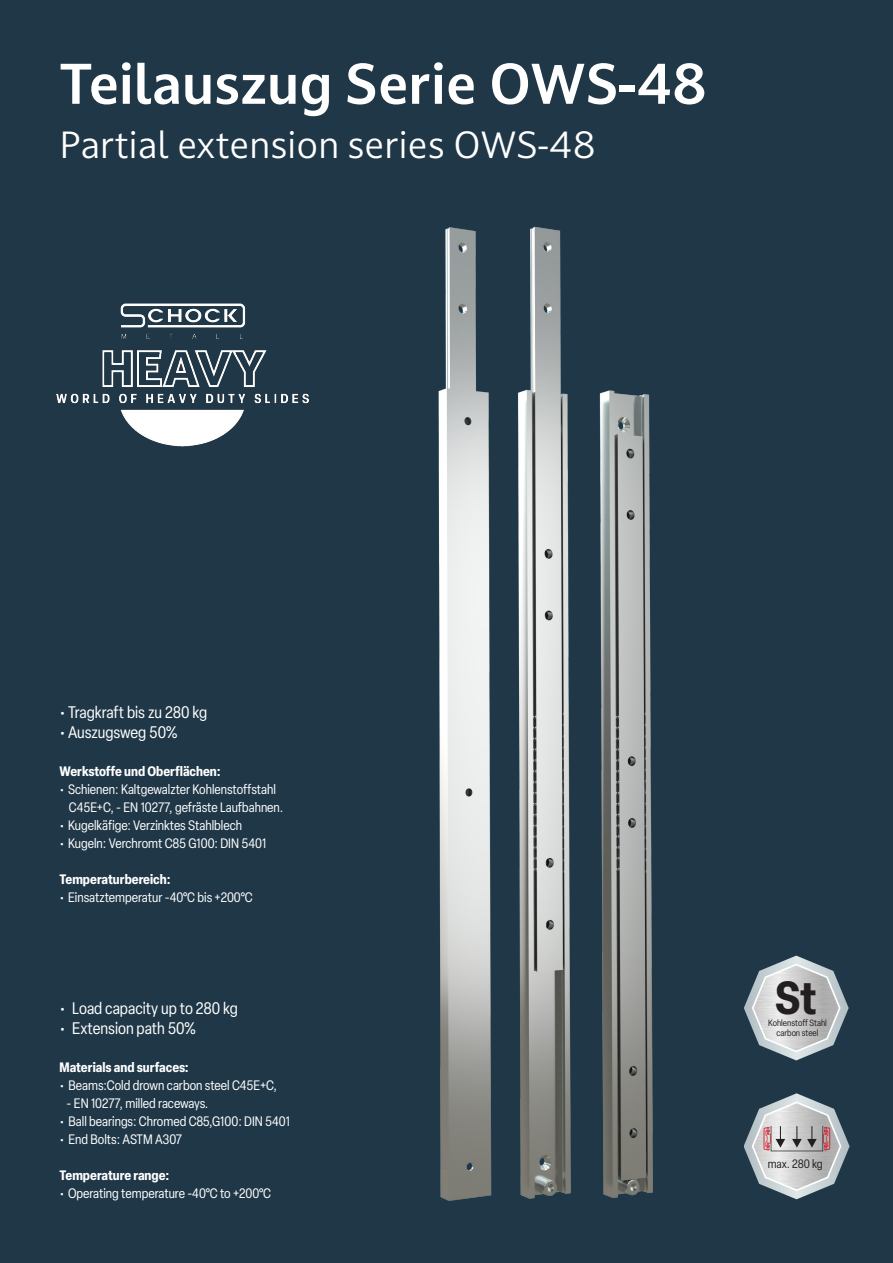
<style>
.page{position:relative;width:893px;height:1263px;background:#1f3747}
.page>*{position:absolute;margin:0;border:0;box-sizing:border-box;transform-origin:0 0}
.t1{font:700 54px "Darkmode Darkmode On";color:#fff}
.t2{font:700 condensed 45.6px "Elza";color:#231f20}
.t3{font:36px "Darkmode Darkmode On";color:#fff}
.t4{font:condensed 16.5px "Elza";color:#fff}
.t5{font:condensed 13.5px "Elza";color:#fff}
.t6{font:700 condensed 13.5px "Elza";color:#fff}
.t7{font:condensed 12px "Elza";color:#231f20}
.t8{font:condensed 9px/9.4px "Elza";color:#231f20;text-align:center}
</style>
<div class="page">
<img style="left:438px;top:226px;width:215px;height:975px">
<svg style="left:744px;top:1093px;width:106px;height:106px"></svg>
<svg style="left:744px;top:955px;width:105px;height:105px"></svg>
<img style="left:57px;top:303px;width:252px;height:143px">
<p class="t1" style="left:60px;top:47px;width:649px">Teilauszug Serie OWS-48</p>
<p class="t3" style="left:60px;top:120px;width:538px">Partial extension series OWS-48</p>
<p class="t4" style="left:60px;top:702px;width:149px">• Tragkraft bis zu 280 kg</p>
<p class="t4" style="left:60px;top:721px;width:119px">•Auszugsweg 50%</p>
<p class="t6" style="left:60px;top:762px;width:163px">Werkstoffe und Oberflächen:</p>
<p class="t5" style="left:60px;top:780px;width:218px">• Schienen: Kaltgewalzter Kohlenstoffstahl</p>
<p class="t5" style="left:69px;top:798px;width:216px">C45E+C, - EN 10277, gefräste Laufbahnen.</p>
<p class="t5" style="left:60px;top:816px;width:184px">• Kugelkäfige: Verzinktes Stahlblech</p>
<p class="t5" style="left:60px;top:834px;width:208px">• Kugeln: Verchromt C85 G100: DIN 5401</p>
<p class="t6" style="left:60px;top:870px;width:113px">Temperaturbereich:</p>
<p class="t5" style="left:60px;top:888px;width:195px">• Einsatztemperatur -40°C bis +200°C</p>
<p class="t4" style="left:60px;top:997px;width:180px">• Load capacity up to 280 kg</p>
<p class="t4" style="left:60px;top:1017px;width:138px">• Extension path 50%</p>
<p class="t6" style="left:60px;top:1057px;width:131px">Materials and surfaces:</p>
<p class="t5" style="left:60px;top:1076px;width:219px">• Beams:Cold drown carbon steel C45E+C,</p>
<p class="t5" style="left:67px;top:1094px;width:143px">- EN 10277, milled raceways.</p>
<p class="t5" style="left:60px;top:1112px;width:232px">• Ball bearings: Chromed C85,G100: DIN 5401</p>
<p class="t5" style="left:60px;top:1130px;width:124px">• End Bolts: ASTM A307</p>
<p class="t6" style="left:60px;top:1165px;width:111px">Temperature range:</p>
<p class="t5" style="left:60px;top:1184px;width:213px">• Operating temperature -40°C to +200°C</p>
<p class="t2" style="left:775px;top:972px;width:43px">St</p>
<p class="t8" style="left:768px;top:1018px;width:60px">Kohlenstoff Stahl carbon steel</p>
<p class="t7" style="left:768px;top:1156px;width:57px">max. 280 kg</p>
</div>
